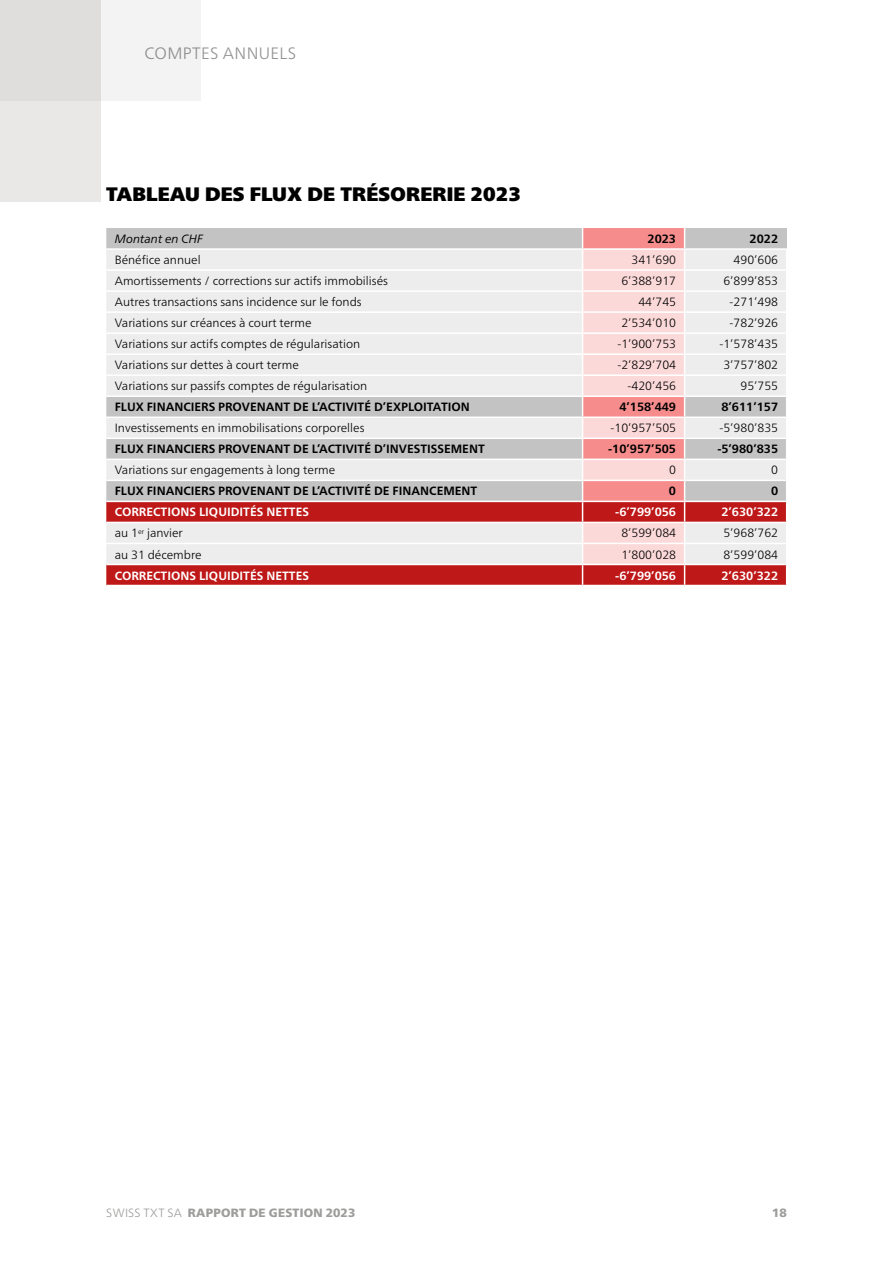
<style>
.page{position:relative;width:893px;height:1263px;background:#fff}
.page>*{position:absolute;margin:0;border:0;box-sizing:border-box;transform-origin:0 0}
.t1{font:19.5px "Frutiger Neue LT Pro X Black";color:#000}
.t2{font:300 16.5px "Frutiger Neue LT Pro";letter-spacing:.02em;color:#929292}
.t3{font:300 12px "Frutiger Neue LT Pro";color:#000}
.t4{font:700 12px "Frutiger Neue LT Pro";color:#000}
.t5{font:700 12px "Frutiger Neue LT Pro";color:#fff}
.t6{font:900 12px "Frutiger Neue LT Pro";letter-spacing:.02em;color:#9d9d9c}
.t7{font:italic 12px "Frutiger Neue LT Pro";color:#000}
.s1{font-weight:300}
</style>
<div class="page">
<svg style="left:106px;top:228px;width:681px;height:358px;background:#e2caca"></svg>
<hr style="left:106px;top:311px;width:477px;height:2px;background:#fff">
<div style="left:0;top:0;width:201px;height:100px;background:#f4f3f3"></div>
<div style="left:0;top:0;width:100px;height:201px;background:#e0dedc"></div>
<h2 class="t2" style="left:145px;top:44px;width:153px">COMPTES ANNUELS</h2>
<h2 class="t1" style="left:106px;top:182px;width:416px">TABLEAU DES FLUX DE TRÉSORERIE 2023</h2>
<p class="t7" style="left:115px;top:232px;width:90px">Montant en CHF</p>
<p class="t4" style="left:647px;top:232px;width:30px">2023</p>
<p class="t4" style="left:750px;top:232px;width:30px">2022</p>
<p class="t3" style="left:115px;top:253px;width:87px">Bénéfice annuel</p>
<p class="t3" style="left:631px;top:253px;width:46px">341’690</p>
<p class="t3" style="left:733px;top:253px;width:46px">490’606</p>
<p class="t3" style="left:115px;top:274px;width:275px">Amortissements / corrections sur actifs immobilisés</p>
<p class="t3" style="left:621px;top:274px;width:56px">6’388’917</p>
<p class="t3" style="left:723px;top:274px;width:56px">6’899’853</p>
<p class="t3" style="left:115px;top:295px;width:248px">Autres transactions sans incidence sur le fonds</p>
<p class="t3" style="left:638px;top:295px;width:39px">44’745</p>
<p class="t3" style="left:730px;top:295px;width:50px">-271’498</p>
<p class="t3" style="left:115px;top:316px;width:198px">Variations sur créances à court terme</p>
<p class="t3" style="left:621px;top:316px;width:56px">2’534’010</p>
<p class="t3" style="left:730px;top:316px;width:50px">-782’926</p>
<p class="t3" style="left:115px;top:337px;width:247px">Variations sur actifs comptes de régularisation</p>
<p class="t3" style="left:617px;top:337px;width:60px">-1’900’753</p>
<p class="t3" style="left:719px;top:337px;width:60px">-1’578’435</p>
<p class="t3" style="left:115px;top:358px;width:186px">Variations sur dettes à court terme</p>
<p class="t3" style="left:617px;top:358px;width:60px">-2’829’704</p>
<p class="t3" style="left:723px;top:358px;width:56px">3’757’802</p>
<p class="t3" style="left:115px;top:379px;width:254px">Variations sur passifs comptes de régularisation</p>
<p class="t3" style="left:628px;top:379px;width:50px">-420’456</p>
<p class="t3" style="left:740px;top:379px;width:39px">95’755</p>
<p class="t4" style="left:115px;top:400px;width:357px">FLUX FINANCIERS PROVENANT DE L’ACTIVITÉ D’EXPLOITATION</p>
<p class="t4" style="left:619px;top:400px;width:58px">4’158’449</p>
<p class="t4" style="left:721px;top:400px;width:58px">8’611’157</p>
<p class="t3" style="left:115px;top:421px;width:251px">Investissements en immobilisations corporelles</p>
<p class="t3" style="left:610px;top:421px;width:67px">-10’957’505</p>
<p class="t3" style="left:719px;top:421px;width:60px">-5’980’835</p>
<p class="t4" style="left:115px;top:442px;width:371px">FLUX FINANCIERS PROVENANT DE L’ACTIVITÉ D’INVESTISSEMENT</p>
<p class="t4" style="left:608px;top:442px;width:69px">-10’957’505</p>
<p class="t4" style="left:717px;top:442px;width:62px">-5’980’835</p>
<p class="t3" style="left:115px;top:463px;width:222px">Variations sur engagements à long terme</p>
<p class="t3" style="left:669px;top:463px;width:8px">0</p>
<p class="t3" style="left:771px;top:463px;width:8px">0</p>
<p class="t4" style="left:115px;top:484px;width:364px">FLUX FINANCIERS PROVENANT DE L’ACTIVITÉ DE FINANCEMENT</p>
<p class="t4" style="left:669px;top:484px;width:9px">0</p>
<p class="t4" style="left:771px;top:484px;width:9px">0</p>
<p class="t5" style="left:115px;top:505px;width:196px">CORRECTIONS LIQUIDITÉS NETTES</p>
<p class="t5" style="left:615px;top:505px;width:62px">-6’799’056</p>
<p class="t5" style="left:721px;top:505px;width:58px">2’630’322</p>
<p class="t3" style="left:115px;top:526px;width:70px">au 1<sup>er</sup> janvier</p>
<p class="t3" style="left:621px;top:526px;width:56px">8’599’084</p>
<p class="t3" style="left:723px;top:526px;width:56px">5’968’762</p>
<p class="t3" style="left:115px;top:547px;width:88px">au 31 décembre</p>
<p class="t3" style="left:621px;top:547px;width:56px">1’800’028</p>
<p class="t3" style="left:723px;top:547px;width:56px">8’599’084</p>
<p class="t5" style="left:115px;top:568px;width:196px">CORRECTIONS LIQUIDITÉS NETTES</p>
<p class="t5" style="left:615px;top:568px;width:62px">-6’799’056</p>
<p class="t5" style="left:721px;top:568px;width:58px">2’630’322</p>
<p class="t6" style="left:106px;top:1206px;width:251px"><span class="s1">SWISS TXT SA</span> RAPPORT DE GESTION 2023</p>
<p class="t6" style="left:772px;top:1206px;width:16px">18</p>
</div>
